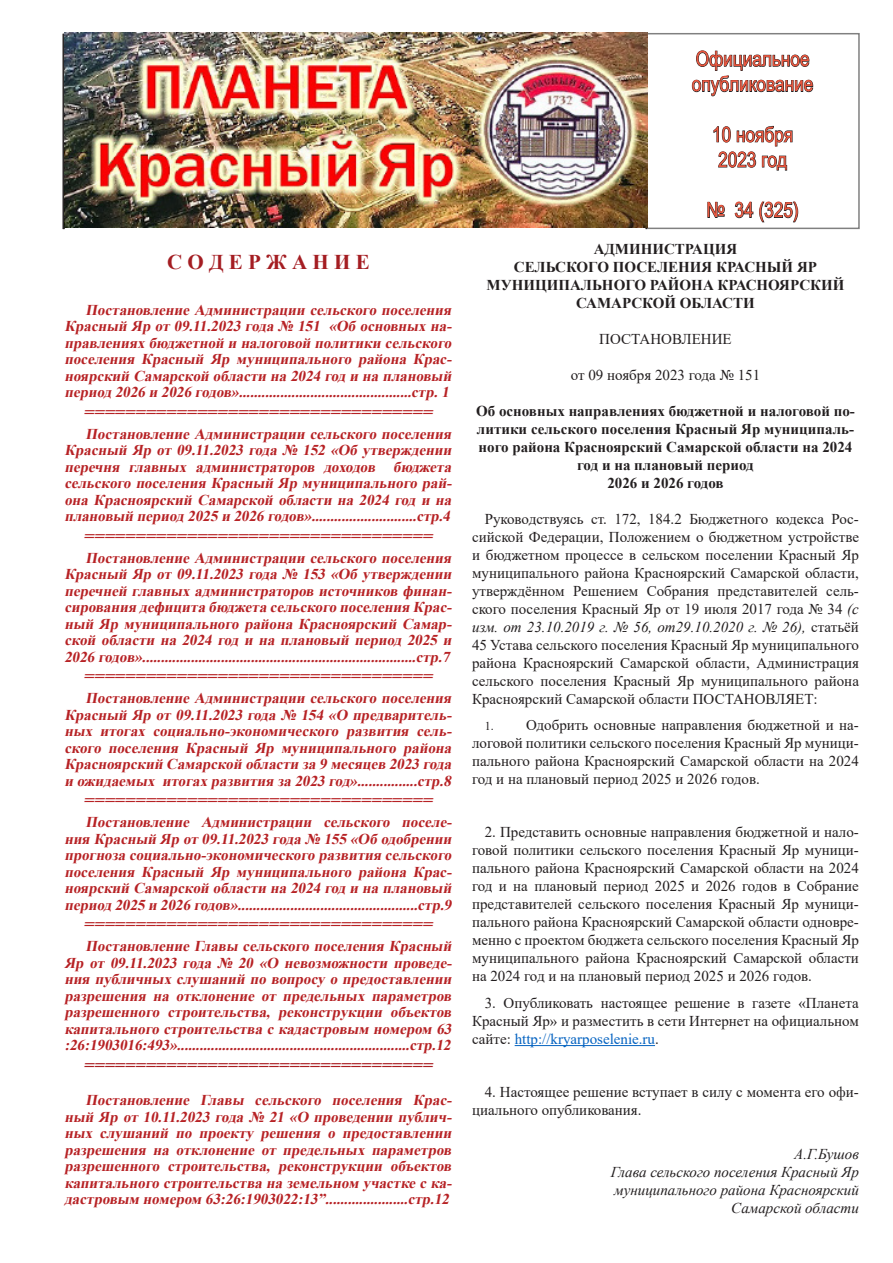
<style>
.page{position:relative;width:893px;height:1263px;background:#fff}
.page>*{position:absolute;margin:0;border:0;box-sizing:border-box;transform-origin:0 0}
.t1{font:21px/25.2px "Arial Narrow";color:#ec543b}
.t2{font:700 21px "Times New Roman";color:#a41d22}
.t3{font:italic 700 18px "Times New Roman";color:#b72225}
.t4{font:italic 700 18px "Times New Roman";color:#aa1d21}
.t5{font:italic 700 15px/16.5px "Times New Roman";color:#b72225;text-align:justify}
.t6{font:15px/18px "Times New Roman";color:#231f20;text-align:justify}
.t7{font:700 15px/18px "Times New Roman";color:#231f20;text-align:center}
.t8{font:italic 15px/18px "Times New Roman";color:#231f20;text-align:right}
.s1{font-style:italic}
.s2{font-size:12px}
.s3{color:#0563c1}
</style>
<div class="page">
<svg style="left:692px;top:50px;width:122px;height:47px"></svg>
<svg style="left:713px;top:126px;width:80px;height:45px"></svg>
<svg style="left:707px;top:202px;width:18px;height:16px"></svg>
<svg style="left:734px;top:201px;width:64px;height:22px"></svg>
<div style="left:646px;top:33px;width:214px;height:196px;border:2px solid #808080"></div>
<hr style="left:64px;top:34px;width:1px;height:195px;background:#231f20">
<hr style="left:63px;top:34px;width:1px;height:195px;background:#231f20">
<hr style="left:646px;top:34px;width:1px;height:195px;background:#231f20">
<img style="left:64px;top:33px;width:583px;height:194px">
<hr style="left:515px;top:1045px;width:140px;height:1px;background:#0563c1">
<h1 class="t2" style="left:167px;top:246px;width:204px">С О Д Е Р Ж А Н И Е</h1>
<p class="t5" style="left:64px;top:301px;width:392px;text-indent:21px">Постановление Администрации сельского поселения Красный Яр от 09.11.2023 года № 151 «Об основных на&shy;правлениях бюджетной и налоговой политики сельского поселения Красный Яр муниципального района Крас&shy;ноярский Самарской области на 2024 год и на плановый период 2026 и 2026 годов»..............................................стр.1</p>
<p class="t3" style="left:83px;top:399px;width:355px">==================================</p>
<p class="t5" style="left:64px;top:425px;width:392px;text-indent:21px">Постановление Администрации сельского поселения Красный Яр от 09.11.2023 года № 152 «Об утверждении перечня главных администраторов доходов бюджета сельского поселения Красный Яр муниципального рай&shy;она Красноярский Самарской области на 2024 год и на плановый период 2025 и 2026 годов»............................стр.4</p>
<p class="t3" style="left:83px;top:523px;width:355px">==================================</p>
<p class="t5" style="left:64px;top:549px;width:392px;text-indent:21px">Постановление Администрации сельского поселения Красный Яр от 09.11.2023 года № 153 «Об утверждении перечней главных администраторов источников финан&shy;сирования дефицита бюджета сельского поселения Крас&shy;ный Яр муниципального района Красноярский Самар&shy;ской области на 2024 год и на плановый период 2025 и 2026 годов».........................................................................стр.7</p>
<p class="t3" style="left:83px;top:663px;width:355px">==================================</p>
<p class="t5" style="left:64px;top:689px;width:392px;text-indent:21px">Постановление Администрации сельского поселения Красный Яр от 09.11.2023 года № 154 «О предваритель&shy;ных итогах социально-экономического развития сель&shy;ского поселения Красный Яр муниципального района Красноярский Самарской области за 9 месяцев 2023 года и ожидаемых итогах развития за 2023 год»................стр.8</p>
<p class="t3" style="left:83px;top:787px;width:355px">==================================</p>
<p class="t5" style="left:64px;top:813px;width:392px;text-indent:21px">Постановление Администрации сельского поселе&shy;ния Красный Яр от 09.11.2023 года № 155 «Об одобрении прогноза социально-экономического развития сельского поселения Красный Яр муниципального района Крас&shy;ноярский Самарской области на 2024 год и на плановый период 2025 и 2026 годов»................................................стр.9</p>
<p class="t3" style="left:83px;top:911px;width:355px">==================================</p>
<p class="t5" style="left:64px;top:937px;width:392px;text-indent:21px">Постановление Главы сельского поселения Красный Яр от 09.11.2023 года № 20 «О невозможности проведе&shy;ния публичных слушаний по вопросу о предоставлении разрешения на отклонение от предельных параметров разрешенного строительства, реконструкции объектов капитального строительства скадастровым номером 63 :26:1903016:493»..............................................................стр.12</p>
<p class="t4" style="left:83px;top:1052px;width:355px">==================================</p>
<p class="t5" style="left:64px;top:1092px;width:392px;text-indent:21px">Постановление Главы сельского поселения Крас&shy;ный Яр от 10.11.2023 года № 21 «О проведении публич&shy;ных слушаний по проекту решения о предоставлении разрешения на отклонение от предельных параметров разрешенного строительства, реконструкции объектов капитального строительства на земельном участкеска&shy;дастровым номером 63:26:1903022:13”......................стр.12</p>
<h1 class="t1" style="left:692px;top:45px;width:123px">Официальное опубликование</h1>
<h1 class="t1" style="left:712px;top:121px;width:83px">10 ноября<br>2023 год</h1>
<h1 class="t1" style="left:707px;top:197px;width:94px">№ 34 (325)</h1>
<p class="t7" style="left:487px;top:239px;width:359px">АДМИНИСТРАЦИЯ<br>СЕЛЬСКОГО ПОСЕЛЕНИЯ КРАСНЫЙ ЯР<br>МУНИЦИПАЛЬНОГО РАЙОНА КРАСНОЯРСКИЙ<br>САМАРСКОЙ ОБЛАСТИ</p>
<p class="t6" style="left:599px;top:329px;width:134px">ПОСТАНОВЛЕНИЕ</p>
<p class="t6" style="left:571px;top:365px;width:191px">от 09 ноября 2023 года № 151</p>
<p class="t7" style="left:476px;top:401px;width:380px">Об основных направлениях бюджетной и налоговой по&shy;литики сельского поселения Красный Яр муниципаль&shy;ного района Красноярский Самарской области на 2024 год и на плановый период<br>2026 и 2026 годов</p>
<p class="t6" style="left:472px;top:509px;width:388px;text-indent:13px">Руководствуясь ст. 172, 184.2 Бюджетного кодекса Рос&shy;сийской Федерации, Положением о бюджетном устройстве и бюджетном процессе в сельском поселении Красный Яр муниципального района Красноярский Самарской области, утверждённом Решением Собрания представителей сель&shy;ского поселения Красный Яр от 19 июля 2017 года № 34 <span class="s1">(с изм. от 23.10.2019 г. № 56, от29.10.2020 г. № 26),</span> статьёй 45 Устава сельского поселения Красный Яр муниципального района Красноярский Самарской области, Администрация сельского поселения Красный Яр муниципального района Красноярский Самарской области ПОСТАНОВЛЯЕТ:</p>
<p class="t6" style="left:472px;top:716px;width:388px;text-indent:13px"><span class="s2">1.</span> Одобрить основные направления бюджетной и на&shy;логовой политики сельского поселения Красный Яр муници&shy;пального района Красноярский Самарской области на 2024 год и на плановый период 2025 и 2026 годов.</p>
<p class="t6" style="left:472px;top:823px;width:388px;text-indent:13px">2. Представить основные направления бюджетной и нало&shy;говой политики сельского поселения Красный Яр муници&shy;пального района Красноярский Самарской области на 2024 год и на плановый период 2025 и 2026 годов в Собрание представителей сельского поселения Красный Яр муници&shy;пального района Красноярский Самарской области одновре&shy;менно с проектом бюджета сельского поселения Красный Яр муниципального района Красноярский Самарской области на 2024 год и на плановый период 2025 и 2026 годов.</p>
<p class="t6" style="left:472px;top:993px;width:388px;text-indent:13px">3. Опубликовать настоящее решение в газете «Планета Красный Яр» и разместить в сети Интернет на официальном сайте: <span class="s3">http://kryarposelenie.ru</span>.</p>
<p class="t6" style="left:472px;top:1082px;width:388px;text-indent:13px">4. Настоящее решение вступает в силу с момента его офи&shy;циального опубликования.</p>
<p class="t8" style="left:611px;top:1145px;width:250px">А.Г.Бушов<br>Глава сельского поселения Красный Яр муниципального района Красноярский<br>Самарской области</p>
</div>
